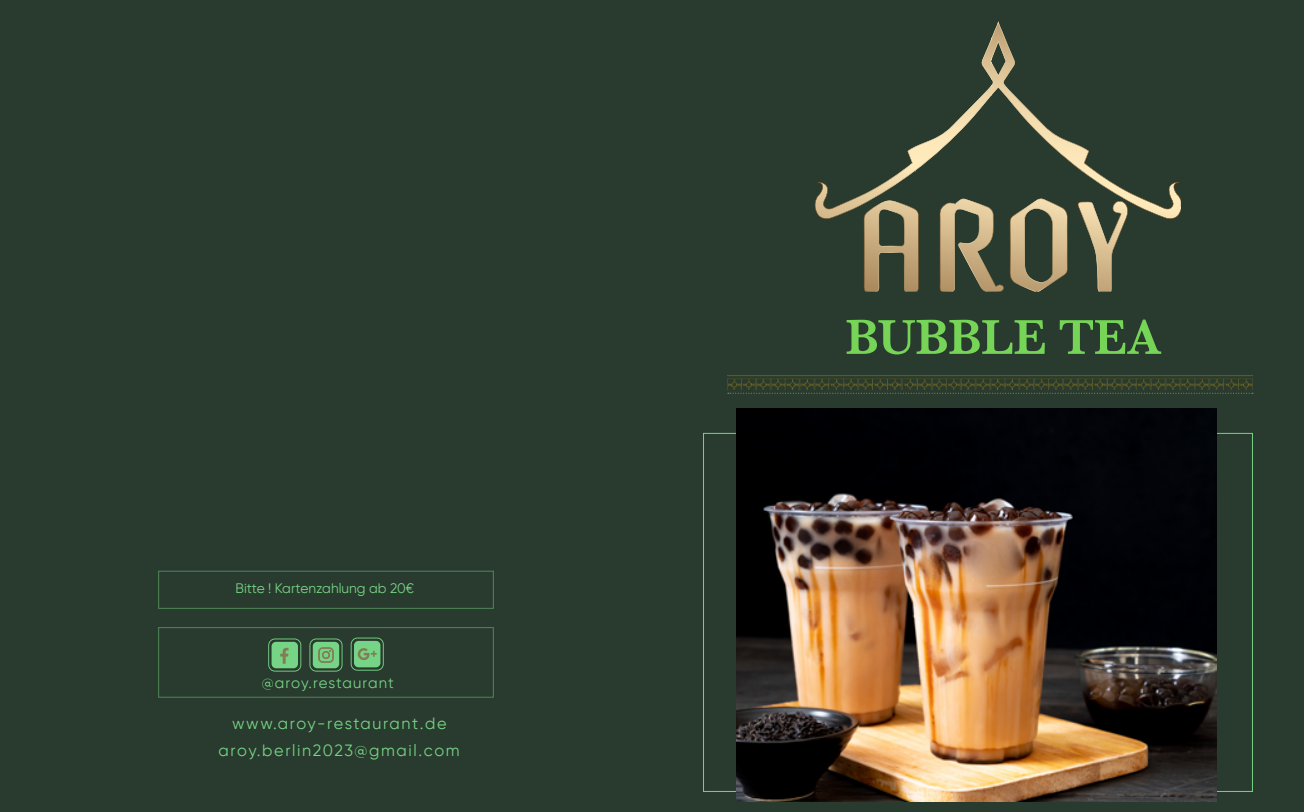
<style>
.page{position:relative;width:1304px;height:812px;background:#fff}
.page>*{position:absolute;margin:0;border:0;box-sizing:border-box;transform-origin:0 0}
.t1{font:600 50.88px "Baskerville";letter-spacing:-.01em;color:#76d457}
.t2{font:16.25px/26.5px "SVN Gilroy";letter-spacing:.1em;color:#76d485;text-align:center}
.t3{font:15px "SVN Gilroy";letter-spacing:.075em;color:#75d485}
.t4{font:13.75px "SVN Gilroy";color:#76d485}
</style>
<div class="page">
<div style="left:0;top:0;width:652px;height:811px;background:#293a2e"></div>
<div style="left:652px;top:0;width:652px;height:811px;background:#293a2e"></div>
<svg style="left:268px;top:638px;width:33px;height:33px"></svg>
<svg style="left:309px;top:638px;width:34px;height:33px"></svg>
<svg style="left:351px;top:637px;width:33px;height:33px"></svg>
<svg style="left:939px;top:220px;width:65px;height:72px"></svg>
<svg style="left:864px;top:220px;width:55px;height:71px"></svg>
<svg style="left:1010px;top:220px;width:58px;height:71px"></svg>
<svg style="left:1083px;top:220px;width:43px;height:71px"></svg>
<svg style="left:814px;top:22px;width:367px;height:198px"></svg>
<img style="left:736px;top:408px;width:480px;height:393px">
<svg style="left:728px;top:392px;width:525px;height:2px"></svg>
<img style="left:727px;top:375px;width:526px;height:14px">
<p class="t4" style="left:236px;top:578px;width:180px">Bitte ! Kartenzahlung ab 20€</p>
<p class="t3" style="left:262px;top:671px;width:134px">@aroy.restaurant</p>
<p class="t2" style="left:219px;top:709px;width:243px">www.aroy-restaurant.de aroy.berlin2023@gmail.com</p>
<h1 class="t1" style="left:845px;top:301px;width:318px">BUBBLE TEA</h1>
</div>
